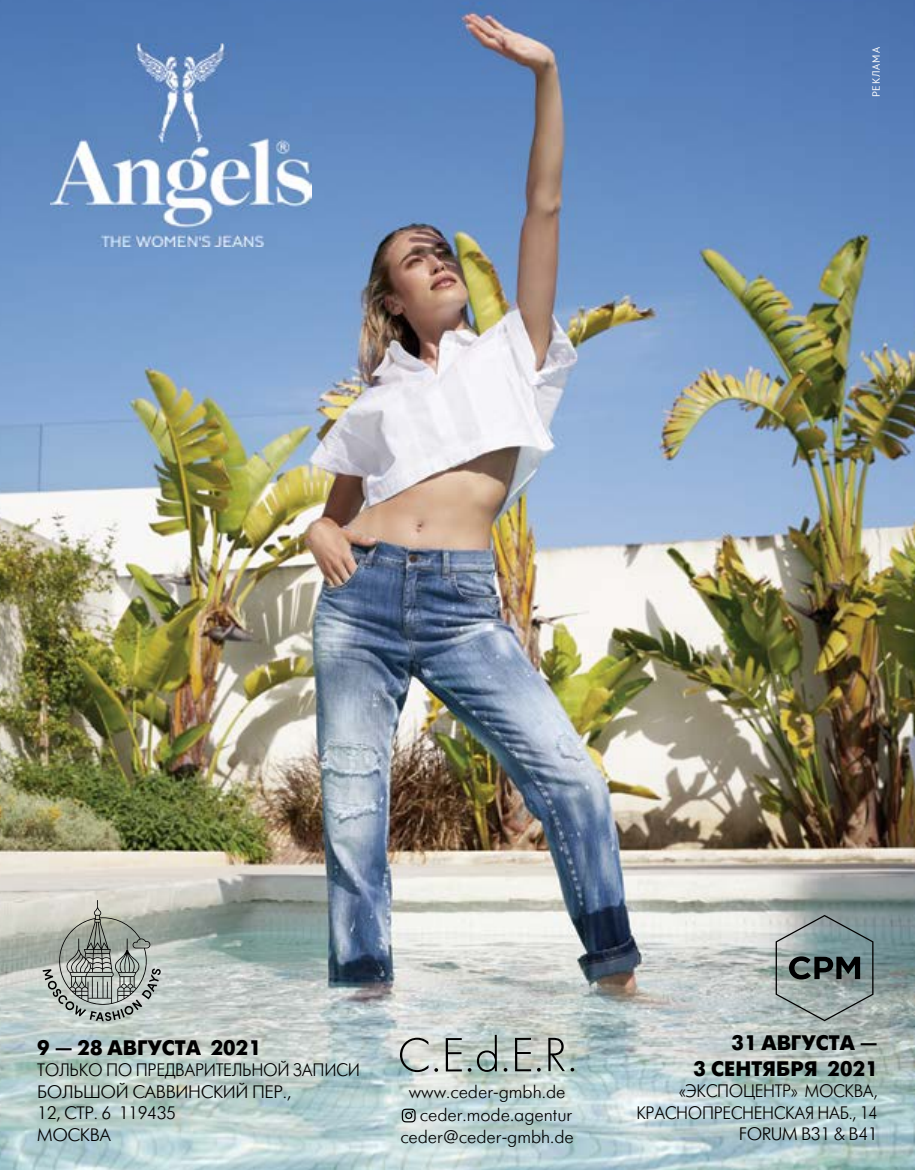
<style>
.page{position:relative;width:915px;height:1170px;background:#fff}
.page>*{position:absolute;margin:0;border:0;box-sizing:border-box;transform-origin:0 0}
.t1{font:700 21px/25.2px "Futura Futuris";color:#000;text-align:right}
.t2{font:18px/21.6px "Futura Futuris Light C";letter-spacing:-.02em;color:#000;scale:.94 1}
.t3{font:18px/21.6px "Futura Futuris Light C";letter-spacing:-.02em;color:#000;text-align:right;scale:.93 1}
.t4{font:18px "Futura Futuris Light C";color:#000}
.t5{font:10.5px "PT Sans";letter-spacing:.08em;color:#fff}
</style>
<div class="page">
<img style="left:0;top:0;width:914px;height:1169px">
<svg style="left:43px;top:900px;width:118px;height:121px;background:#a7ada6"></svg>
<svg style="left:775px;top:914px;width:98px;height:107px;background:#889696"></svg>
<svg style="left:401px;top:1108px;width:14px;height:14px"></svg>
<svg style="left:400px;top:1037px;width:28px;height:34px"></svg>
<svg style="left:434px;top:1068px;width:4px;height:3px"></svg>
<svg style="left:445px;top:1037px;width:16px;height:34px"></svg>
<svg style="left:467px;top:1034px;width:29px;height:37px"></svg>
<svg style="left:503px;top:1067px;width:4px;height:4px"></svg>
<svg style="left:515px;top:1037px;width:16px;height:34px"></svg>
<svg style="left:537px;top:1067px;width:3px;height:4px"></svg>
<svg style="left:548px;top:1037px;width:16px;height:34px"></svg>
<svg style="left:570px;top:1067px;width:4px;height:4px"></svg>
<img style="left:50px;top:43px;width:261px;height:203px">
<p class="t5" style="left:869px;top:97px;width:52px;rotate:-90deg">РЕКЛАМА</p>
<p class="t1" style="left:37px;top:1035px;width:225px">9 — 28 АВГУСТA 2021</p>
<p class="t2" style="left:37px;top:1059px;width:345px">ТОЛЬКО ПО ПРЕДВАРИТЕЛЬНОЙ ЗАПИСИ<br>БОЛЬШОЙ САВВИНСКИЙ ПЕР.,<br>12, СТР. 6 119435<br>МОСКВА</p>
<p class="t4" style="left:408px;top:1082px;width:158px">www.ceder-gmbh.de</p>
<p class="t4" style="left:419px;top:1105px;width:154px">ceder.mode.agentur</p>
<p class="t4" style="left:400px;top:1127px;width:175px">ceder@ceder-gmbh.de</p>
<p class="t1" style="left:693px;top:1030px;width:186px">31 АВГУСТА —<br>3 СЕНТЯБРЯ 2021</p>
<p class="t3" style="left:636px;top:1080px;width:261px">«ЭКСПОЦЕНТР» МОСКВА,<br>КРАСНОПРЕСНЕНСКАЯ НАБ., 14<br>FORUM B31 &amp; B41</p>
</div>
